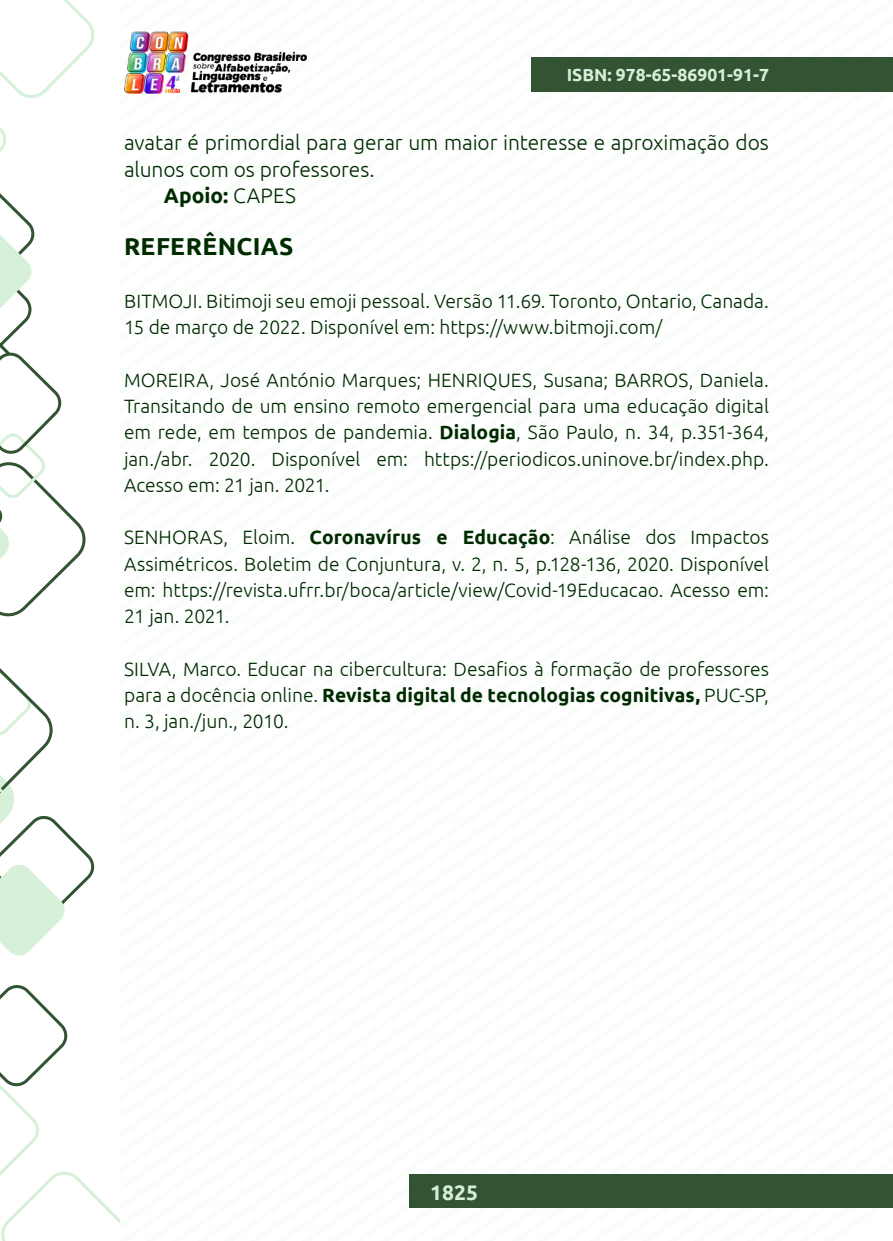
<style>
.page{position:relative;width:893px;height:1241px;background:#fff}
.page>*{position:absolute;margin:0;border:0;box-sizing:border-box;transform-origin:0 0}
._9_SUBTÍTULO{font:700 24.5px "Ubuntu";letter-spacing:.015em;color:#002b00}
._8_CORPO{font:300 21px/26.2px "Ubuntu";letter-spacing:-.005em;color:#002b00}
._8_CORPO-2{font:700 21px "Ubuntu";color:#002b00}
.t1{font:700 21px "Ubuntu";color:#d6efda}
._16_REFERENCIAS{font:300 19.25px/26.2px "Ubuntu";color:#002b00;text-align:justify}
.t2{font:700 17.5px "Ubuntu";color:#d6efda}
.s1{font-weight:300}
.s2{font-weight:700}
</style>
<div class="page">
<div style="left:410px;top:1174px;width:483px;height:33px;background:#335433"></div>
<img style="left:124px;top:31px;width:182px;height:62px">
<div style="left:532px;top:57px;width:361px;height:35px;background:#335433"></div>
<svg style="left:0;top:985px;width:119px;height:255px"></svg>
<svg style="left:0;top:0;width:94px;height:616px"></svg>
<svg style="left:0;top:668px;width:94px;height:288px"></svg>
<p class="t2" style="left:567px;top:64px;width:204px">ISBN: 978-65-86901-91-7</p>
<p class="_8_CORPO" style="left:124px;top:129px;width:646px">avatar é primordial para gerar um maior interesse e aproximação dos alunos com os professores.</p>
<p class="_8_CORPO-2" style="left:164px;top:183px;width:134px">Apoio: <span class="s1">CAPES</span></p>
<p class="_9_SUBTÍTULO" style="left:124px;top:232px;width:171px">REFERÊNCIAS</p>
<p class="_16_REFERENCIAS" style="left:124px;top:287px;width:646px">BITMOJI. Bitimoji seu emoji pessoal. Versão 11.69. Toronto, Ontario, Canada.<br>15 de março de 2022. Disponível em: https://www.bitmoji.com/</p>
<p class="_16_REFERENCIAS" style="left:124px;top:366px;width:646px">MOREIRA, José António Marques; HENRIQUES, Susana; BARROS, Daniela.<br>Transitando de um ensino remoto emergencial para uma educação digital em rede, em tempos de pandemia. <span class="s2">Dialogia</span>, São Paulo, n. 34, p.351-364, jan./abr. 2020. Disponível em: https://periodicos.uninove.br/index.php.<br>Acesso em: 21 jan. 2021.</p>
<p class="_16_REFERENCIAS" style="left:124px;top:524px;width:646px">SENHORAS, Eloim. <span class="s2">Coronavírus e Educação</span>: Análise dos Impactos Assimétricos. Boletim de Conjuntura, v. 2, n. 5, p.128-136, 2020. Disponível em: https://revista.ufrr.br/boca/article/view/Covid-19Educacao. Acesso em:<br>21 jan. 2021.</p>
<p class="_16_REFERENCIAS" style="left:124px;top:655px;width:646px">SILVA, Marco. Educar na cibercultura: Desafios à formação de professores para a docência online. <span class="s2">Revista digital de tecnologias cognitivas,</span> PUC-SP, n. 3, jan./jun., 2010.</p>
<p class="t1" style="left:430px;top:1178px;width:49px">1825</p>
</div>
